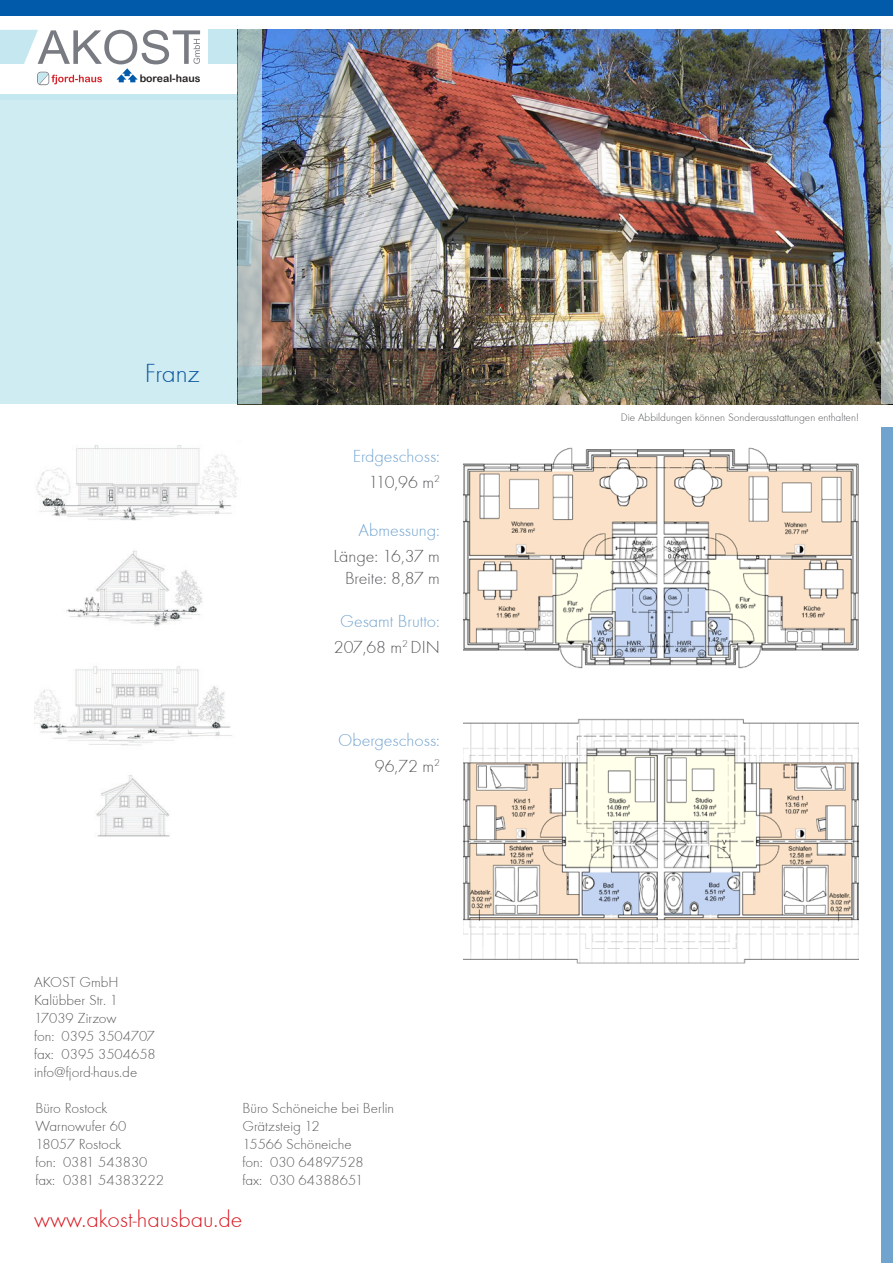
<style>
.page{position:relative;width:893px;height:1263px;background:#fff}
.page>*{position:absolute;margin:0;border:0;box-sizing:border-box;transform-origin:0 0}
.Haus_Titel_blau{font:27px "Futura TEE Ligh";letter-spacing:-.005em;color:#0b569c}
.t1{font:24px "Futura TEE Ligh";color:#d7171f}
.Maße{font:18px "Futura TEE Ligh";color:#545557}
.t2{font:18px "Futura TEE Ligh";color:#71a3cf}
.t3{font:15px/18px "Futura TEE Ligh";color:#57585a}
.t4{font:11.25px "Futura TEE Ligh";color:#545557}
.t5{font:10.5px "Arial Rounded MT Bold";color:#231f20}
</style>
<div class="page">
<div style="left:881px;top:428px;width:12px;height:835px;background:#71a3cf"></div>
<div style="left:0;top:0;width:893px;height:16px;background:#015aaa"></div>
<div style="left:0;top:98px;width:238px;height:306px;background:#d0ecf3"></div>
<div style="left:208px;top:30px;width:30px;height:34px;background:#c5e8f0"></div>
<div style="left:0;top:94px;width:238px;height:6px;background:#c5e8f0"></div>
<svg style="left:0;top:30px;width:200px;height:55px"></svg>
<img style="left:261px;top:30px;width:620px;height:374px">
<svg style="left:881px;top:30px;width:12px;height:374px;background:#b8c6d0"></svg>
<svg style="left:238px;top:30px;width:23px;height:374px;background:#aabec3"></svg>
<img style="left:463px;top:447px;width:395px;height:222px">
<img style="left:463px;top:718px;width:395px;height:246px">
<img style="left:34px;top:445px;width:204px;height:392px">
<p class="t5" style="left:140px;top:72px;width:62px">boreal-haus</p>
<p class="Haus_Titel_blau" style="left:145px;top:357px;width:56px">Franz</p>
<p class="t3" style="left:34px;top:973px;width:123px">AKOST GmbH<br>Kalübber Str. 1<br>17039 Zirzow<br>fon: 0395 3504707 fax: 0395 3504658 info@fjord-haus.de</p>
<p class="t2" style="left:353px;top:446px;width:89px">Erdgeschoss:</p>
<p class="Maße" style="left:368px;top:472px;width:73px">110,96 m<sup>2</sup></p>
<p class="t2" style="left:359px;top:520px;width:83px">Abmessung:</p>
<p class="Maße" style="left:333px;top:546px;width:108px">Länge: 16,37 m</p>
<p class="Maße" style="left:345px;top:568px;width:96px">Breite: 8,87 m</p>
<p class="t2" style="left:340px;top:611px;width:101px">Gesamt Brutto:</p>
<p class="Maße" style="left:334px;top:637px;width:107px">207,68 m<sup>2</sup> DIN</p>
<p class="t2" style="left:338px;top:730px;width:103px">Obergeschoss:</p>
<p class="Maße" style="left:375px;top:756px;width:66px">96,72 m<sup>2</sup></p>
<p class="t3" style="left:35px;top:1099px;width:130px">Büro Rostock<br>Warnowufer 60<br>18057 Rostock<br>fon: 0381 543830 fax: 0381 54383222</p>
<p class="t3" style="left:242px;top:1099px;width:153px">Büro Schöneiche bei Berlin<br>Grätzsteig 12<br>15566 Schöneiche<br>fon: 030 64897528<br>fax: 030 64388651</p>
<h2 class="t1" style="left:34px;top:1205px;width:210px">www.akost-hausbau.de</h2>
<p class="t4" style="left:621px;top:411px;width:240px">Die Abbildungen können Sonderausstattungen enthalten!</p>
</div>
